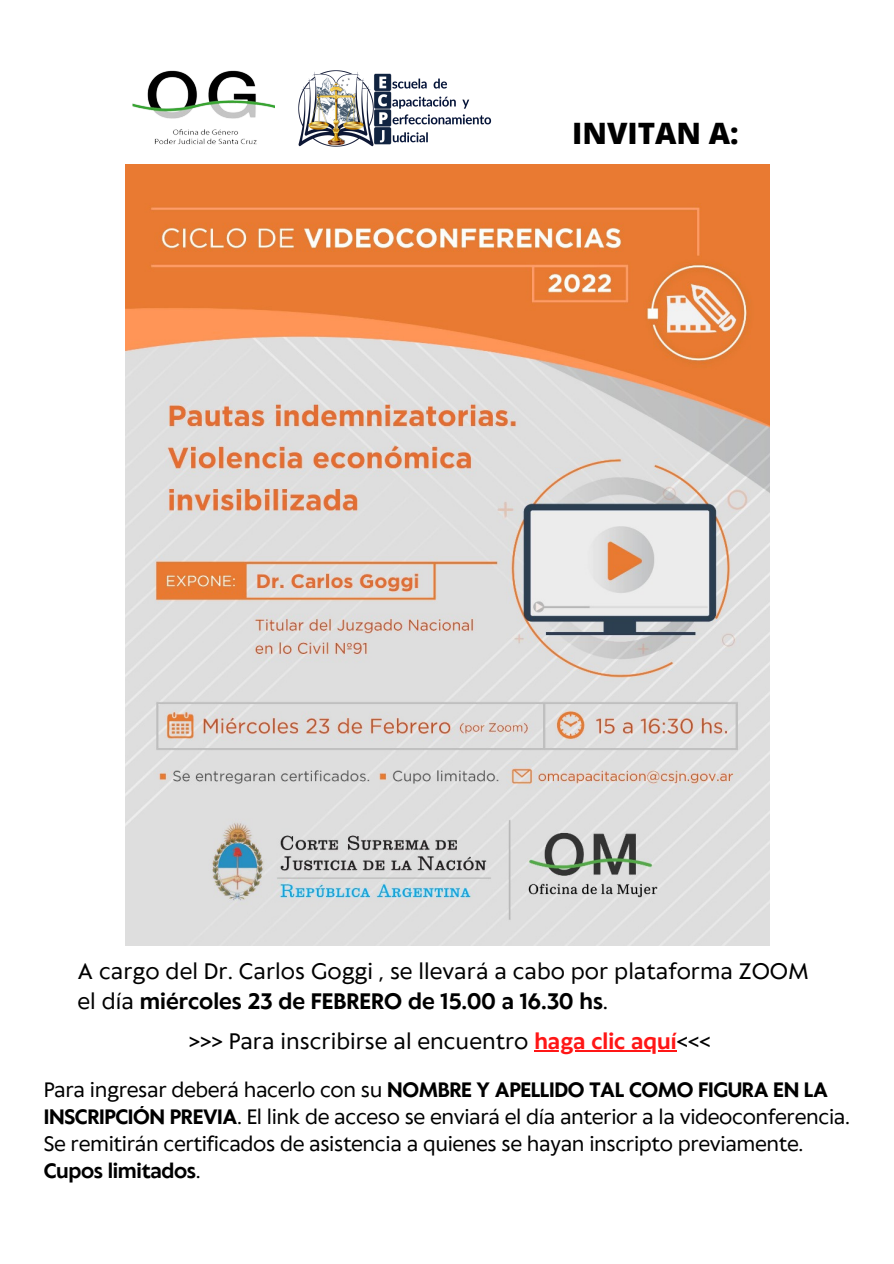
<style>
.page{position:relative;width:894px;height:1264px;background:#fff}
.page>*{position:absolute;margin:0;border:0;box-sizing:border-box;transform-origin:0 0}
.t1{font:800 29.55px "Open Sans";color:#000}
.t2{font:21px/29.2px "Klein Text";color:#000}
.t3{font:19.5px/27px "Klein Text";letter-spacing:-.02em;color:#000}
.t4{font:700 19.5px "Klein Text";letter-spacing:-.02em;color:#000}
.s1{font-weight:700}
.s2{font-weight:700;color:#ff1616}
.s3{font-weight:400}
</style>
<div class="page">
<img style="left:132px;top:70px;width:142px;height:75px">
<img style="left:125px;top:164px;width:643px;height:781px">
<img style="left:298px;top:71px;width:75px;height:75px">
<img style="left:373px;top:73px;width:118px;height:71px">
<hr style="left:534px;top:1050px;width:142px;height:1px;background:#ff1616">
<p class="t1" style="left:572px;top:112px;width:168px">INVITAN A:</p>
<p class="t2" style="left:78px;top:958px;width:732px">A cargo del Dr. Carlos Goggi , se llevará a cabo por plataforma ZOOM el día <span class="s1">miércoles 23 de FEBRERO de 15.00 a 16.30 hs</span>.</p>
<p class="t2" style="left:189px;top:1028px;width:523px">&gt;&gt;&gt; Para inscribirse al encuentro <span class="s2">haga clic aquí</span>&lt;&lt;&lt;</p>
<p class="t3" style="left:44px;top:1077px;width:807px">Para ingresar deberá hacerlo con su <span class="s1">NOMBRE Y APELLIDO TAL COMO FIGURA EN LA<br>INSCRIPCIÓN PREVIA</span>. El link de acceso se enviará el día anterior a la videoconferencia.</p>
<p class="t3" style="left:44px;top:1131px;width:761px">Se remitirán certificados de asistencia a quienes se hayan inscripto previamente.</p>
<p class="t4" style="left:44px;top:1160px;width:158px">Cupos limitados<span class="s3">.</span></p>
</div>
